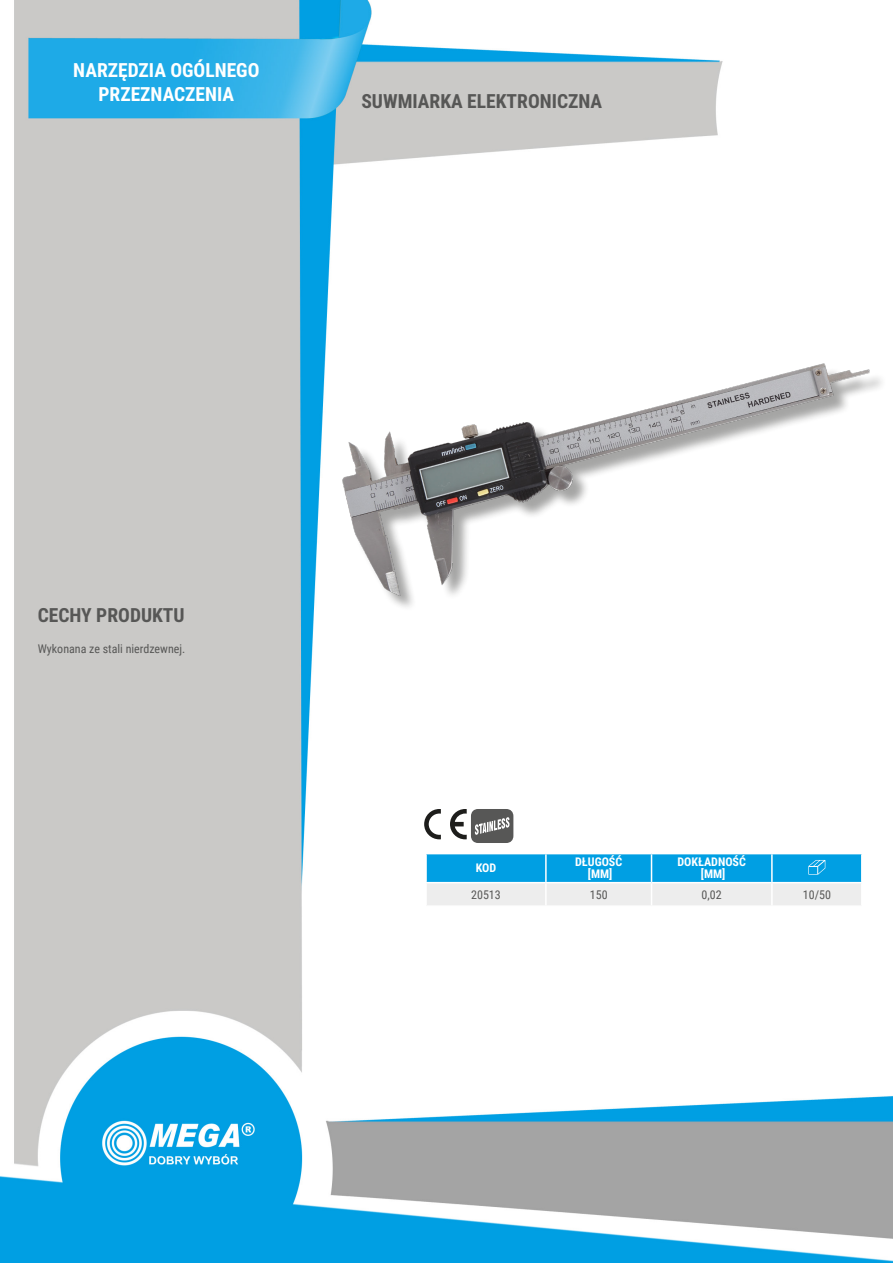
<style>
.page{position:relative;width:893px;height:1263px;background:#fff}
.page>*{position:absolute;margin:0;border:0;box-sizing:border-box;transform-origin:0 0}
.NagĹ_Ăłwek{font:700 19.5px/23.4px "Roboto Condensed";color:#fff;text-align:center}
.Lewo_bez_dzielenia{font:700 19.5px "Roboto Condensed";color:#575756}
.MateriaĹ__CECHY{font:700 19.5px "Roboto Condensed";color:#575756}
.Opisy{font:12px "Roboto Condensed";color:#575756}
.Ĺšrodek_bez_dzieleni{font:700 12px "Roboto Condensed";color:#fff}
.Center{font:12px "Roboto Condensed";color:#575756}
.Ĺšrodek__wymuszenie{font:700 12px "Roboto Condensed";color:#fff}
.Indeks{font:12px "Roboto Condensed";color:#575756}
.Tabelka_nagĹ_Ăłwek{font:700 12px "Roboto Condensed";color:#fff}
</style>
<div class="page">
<img style="left:0;top:0;width:893px;height:1263px">
<div style="left:345px;top:367px;width:542px;height:246px;background:#fff"></div>
<img style="left:342px;top:364px;width:528px;height:231px">
<hr style="left:425px;top:854px;width:2px;height:28px;background:#fff">
<hr style="left:425px;top:883px;width:2px;height:22px;background:#fff">
<hr style="left:772px;top:853px;width:91px;height:1px;background:#fff">
<hr style="left:425px;top:853px;width:121px;height:1px;background:#fff">
<hr style="left:425px;top:882px;width:121px;height:1px;background:#fff">
<hr style="left:772px;top:882px;width:91px;height:1px;background:#fff">
<hr style="left:425px;top:905px;width:121px;height:2px;background:#fff">
<hr style="left:546px;top:905px;width:105px;height:2px;background:#fff">
<hr style="left:651px;top:905px;width:121px;height:2px;background:#fff">
<hr style="left:772px;top:905px;width:91px;height:2px;background:#fff">
<svg style="left:426px;top:853px;width:436px;height:52px;background:#73c5e9"></svg>
<svg style="left:450px;top:809px;width:17px;height:30px"></svg>
<svg style="left:424px;top:809px;width:17px;height:30px"></svg>
<div style="left:471px;top:809px;width:42px;height:34px;background:#575756;border-radius:7px"></div>
<svg style="left:475px;top:817px;width:34px;height:18px"></svg>
<p class="NagĹ_Ăłwek" style="left:73px;top:58px;width:188px">NARZĘDZIA OGÓLNEGO<br>PRZEZNACZENIA</p>
<p class="Lewo_bez_dzielenia" style="left:361px;top:88px;width:242px">SUWMIARKA ELEKTRONICZNA</p>
<p class="MateriaĹ__CECHY" style="left:38px;top:601px;width:148px">CECHY PRODUKTU</p>
<p class="Opisy" style="left:38px;top:640px;width:149px">Wykonana ze stali nierdzewnej.</p>
<p class="Tabelka_nagĹ_Ăłwek" style="left:476px;top:860px;width:22px">KOD</p>
<p class="Ĺšrodek_bez_dzieleni" style="left:575px;top:854px;width:49px">DŁUGOŚĆ</p>
<p class="Ĺšrodek__wymuszenie" style="left:588px;top:866px;width:26px">[MM]</p>
<p class="Ĺšrodek_bez_dzieleni" style="left:677px;top:854px;width:70px">DOKŁADNOŚĆ</p>
<p class="Ĺšrodek__wymuszenie" style="left:701px;top:866px;width:26px">[MM]</p>
<p class="Indeks" style="left:471px;top:886px;width:31px">20513</p>
<p class="Center" style="left:590px;top:886px;width:19px">150</p>
<p class="Center" style="left:702px;top:886px;width:22px">0,02</p>
<p class="Center" style="left:803px;top:886px;width:30px">10/50</p>
</div>
